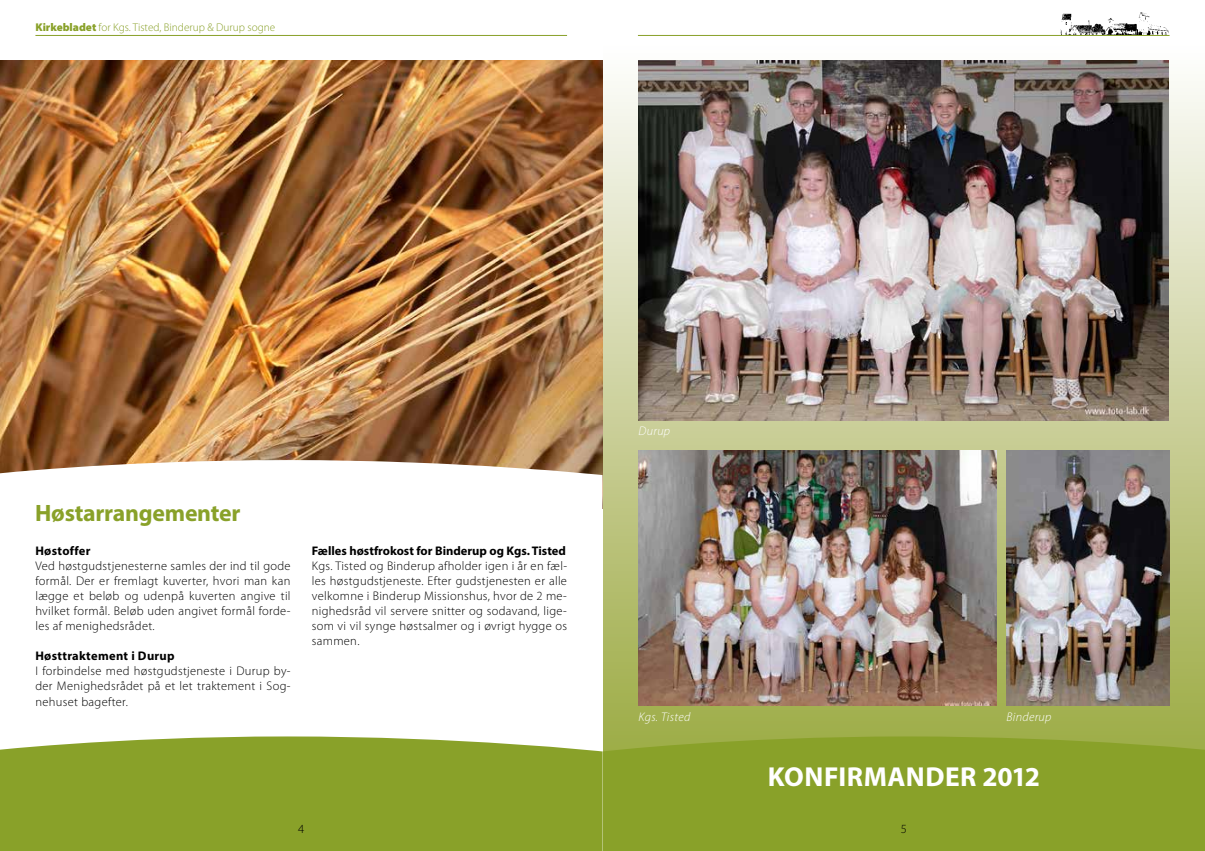
<style>
.page{position:relative;width:1205px;height:851px;background:#fff}
.page>*{position:absolute;margin:0;border:0;box-sizing:border-box;transform-origin:0 0}
.t1{font:700 27.5px "Myriad Pro";letter-spacing:.02em;color:#fff}
.t2{font:700 23.75px "Myriad Pro";color:#89a129}
.t3{font:300 12.5px/15px "Myriad Pro";letter-spacing:.025em;color:#000;text-align:justify}
.t4{font:700 12.5px "Myriad Pro";color:#000}
.t5{font:italic 300 12.5px "Myriad Pro";letter-spacing:.025em;color:#fff}
.t6{font:300 11.25px "Myriad Pro";color:#89a129}
.s1{font-weight:900}
</style>
<div class="page">
<img style="left:1060px;top:13px;width:44px;height:21px">
<img style="left:1138px;top:12px;width:31px;height:22px">
<img style="left:1106px;top:18px;width:31px;height:16px">
<hr style="left:35px;top:35px;width:532px;height:1px;background:#89a129">
<hr style="left:638px;top:35px;width:531px;height:1px;background:#89a129">
<svg style="left:603px;top:60px;width:602px;height:676px;background:#c2c98c"></svg>
<img style="left:638px;top:61px;width:531px;height:359px">
<img style="left:638px;top:450px;width:359px;height:255px">
<div style="left:602px;top:736px;width:603px;height:114px;background:#89a129"></div>
<img style="left:0;top:61px;width:602px;height:399px">
<svg style="left:0;top:460px;width:602px;height:15px"></svg>
<div style="left:0;top:736px;width:602px;height:114px;background:#89a129"></div>
<img style="left:1006px;top:450px;width:163px;height:255px">
<p class="t6" style="left:35px;top:21px;width:241px"><span class="s1">Kirkebladet</span> for Kgs. Tisted, Binderup &amp; Durup sogne</p>
<h2 class="t2" style="left:35px;top:497px;width:207px">Høstarrangementer</h2>
<p class="t4" style="left:35px;top:543px;width:57px">Høstoffer</p>
<p class="t3" style="left:35px;top:559px;width:257px">Ved høstgudstjenesterne samles der ind til gode formål. Der er fremlagt kuverter, hvori man kan lægge et beløb og udenpå kuverten angive til hvilket formål. Beløb uden angivet formål forde&shy;les af menighedsrådet.</p>
<p class="t4" style="left:35px;top:648px;width:141px">Høsttraktement i Durup</p>
<p class="t3" style="left:35px;top:664px;width:257px">I forbindelse med høstgudstjeneste i Durup by&shy;der Menighedsrådet på et let traktement i Sog&shy;nehuset bagefter.</p>
<p class="t4" style="left:312px;top:543px;width:256px">Fælles høstfrokost for Binderup og Kgs. Tisted</p>
<p class="t3" style="left:312px;top:559px;width:257px">Kgs. Tisted og Binderup afholder igen i år en fæl&shy;les høstgudstjeneste. Efter gudstjenesten er alle velkomne i Binderup Missionshus, hvor de 2 me&shy;nighedsråd vil servere snitter og sodavand, lige&shy;som vi vil synge høstsalmer og i øvrigt hygge os sammen.</p>
<p class="t3" style="left:298px;top:821px;width:8px">4</p>
<p class="t5" style="left:638px;top:424px;width:33px">Durup</p>
<p class="t5" style="left:638px;top:709px;width:53px">Kgs. Tisted</p>
<p class="t5" style="left:1006px;top:709px;width:46px">Binderup</p>
<h1 class="t1" style="left:767px;top:759px;width:274px">konfirmander 2012</h1>
<p class="t3" style="left:900px;top:821px;width:8px">5</p>
</div>
